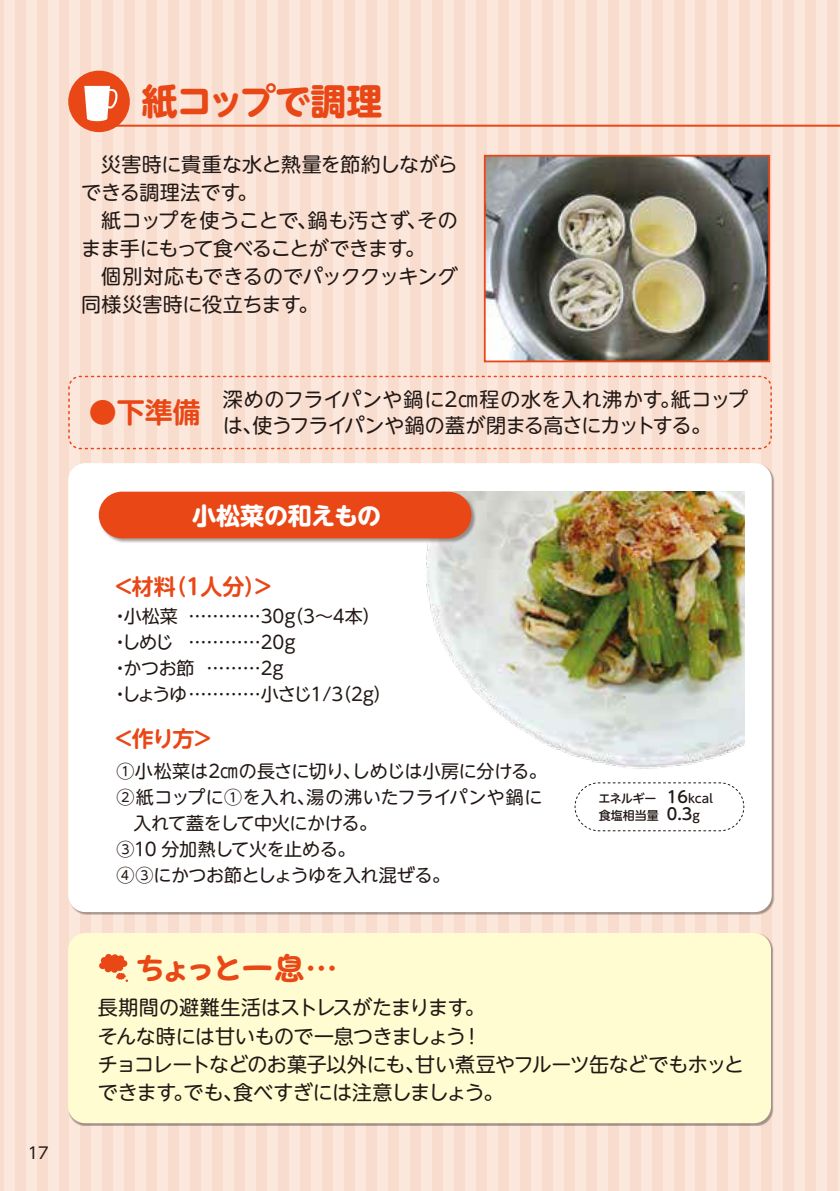
<style>
.page{position:relative;width:840px;height:1191px;background:#fff}
.page>*{position:absolute;margin:0;border:0;box-sizing:border-box;transform-origin:0 0}
.t1{font:700 36px "UD Shin M Go Pro";letter-spacing:-.03em;color:#e94816}
.t2{font:32px "Pop Joy Std B";letter-spacing:-.16em;color:#e94816}
.t3{font:700 28px "UD Shin M Go Pro De";color:#e94816}
.t4{font:700 24px "UD Shin M Go Pro";letter-spacing:-.005em;color:#fff}
.t5{font:700 22px "UD Shin M Go Pro De";color:#e94816}
.t6{font:20px/28px "UD Shin M Go Pro";letter-spacing:-.015em;color:#221815;text-align:right}
.t7{font:20px/26px "UD Shin M Go Pro";letter-spacing:-.04em;color:#221815}
.t8{font:20px/28px "UD Shin M Go Pro";letter-spacing:-.035em;color:#221815}
.t9{font:20px "UD Shin M Go Pro";letter-spacing:.025em;color:#221815}
.t10{font:20px "UD Shin M Go Pro";letter-spacing:.03em;color:#221815}
.t11{font:18px/26px "UD Shin M Go Pro";letter-spacing:-.015em;color:#221815}
.t12{font:18px "UD Shin M Go Pro";letter-spacing:-.105em;color:#221815}
.t13{font:18px/26px "UD Shin M Go Pro";letter-spacing:.03em;color:#221815}
.t14{font:18px "UD Shin M Go Pro";letter-spacing:.015em;color:#221815}
.t15{font:500 16px "UD Shin M Go Pro";color:#221815}
.t16{font:16px "UD Shin Go Pr 6";color:#221815}
.t17{font:500 12px "UD Shin M Go Pro";color:#221815}
</style>
<div class="page">
<hr style="left:0;top:0;width:4px;height:1191px;background:#f8ddcf">
<div style="left:4px;top:0;width:11px;height:1191px;background:#fbe7dc"></div>
<div style="left:15px;top:0;width:11px;height:1191px;background:#f8ddcf"></div>
<div style="left:26px;top:0;width:11px;height:1191px;background:#fbe7dc"></div>
<div style="left:37px;top:0;width:10px;height:1191px;background:#f8ddcf"></div>
<div style="left:47px;top:0;width:11px;height:1191px;background:#fbe7dc"></div>
<div style="left:58px;top:0;width:11px;height:1191px;background:#f8ddcf"></div>
<div style="left:69px;top:0;width:11px;height:1191px;background:#fbe7dc"></div>
<div style="left:80px;top:0;width:11px;height:1191px;background:#f8ddcf"></div>
<div style="left:91px;top:0;width:11px;height:1191px;background:#fbe7dc"></div>
<div style="left:102px;top:0;width:11px;height:1191px;background:#f8ddcf"></div>
<div style="left:113px;top:0;width:11px;height:1191px;background:#fbe7dc"></div>
<div style="left:124px;top:0;width:11px;height:1191px;background:#f8ddcf"></div>
<div style="left:135px;top:0;width:11px;height:1191px;background:#fbe7dc"></div>
<div style="left:146px;top:0;width:11px;height:1191px;background:#f8ddcf"></div>
<div style="left:157px;top:0;width:11px;height:1191px;background:#fbe7dc"></div>
<div style="left:168px;top:0;width:11px;height:1191px;background:#f8ddcf"></div>
<div style="left:179px;top:0;width:11px;height:1191px;background:#fbe7dc"></div>
<div style="left:190px;top:0;width:11px;height:1191px;background:#f8ddcf"></div>
<div style="left:201px;top:0;width:11px;height:1191px;background:#fbe7dc"></div>
<div style="left:212px;top:0;width:11px;height:1191px;background:#f8ddcf"></div>
<div style="left:223px;top:0;width:11px;height:1191px;background:#fbe7dc"></div>
<div style="left:234px;top:0;width:11px;height:1191px;background:#f8ddcf"></div>
<div style="left:245px;top:0;width:11px;height:1191px;background:#fbe7dc"></div>
<div style="left:256px;top:0;width:11px;height:1191px;background:#f8ddcf"></div>
<div style="left:267px;top:0;width:11px;height:1191px;background:#fbe7dc"></div>
<div style="left:278px;top:0;width:11px;height:1191px;background:#f8ddcf"></div>
<div style="left:289px;top:0;width:11px;height:1191px;background:#fbe7dc"></div>
<div style="left:300px;top:0;width:11px;height:1191px;background:#f8ddcf"></div>
<div style="left:311px;top:0;width:11px;height:1191px;background:#fbe7dc"></div>
<div style="left:322px;top:0;width:11px;height:1191px;background:#f8ddcf"></div>
<div style="left:333px;top:0;width:11px;height:1191px;background:#fbe7dc"></div>
<div style="left:344px;top:0;width:11px;height:1191px;background:#f8ddcf"></div>
<div style="left:355px;top:0;width:11px;height:1191px;background:#fbe7dc"></div>
<div style="left:366px;top:0;width:11px;height:1191px;background:#f8ddcf"></div>
<div style="left:377px;top:0;width:11px;height:1191px;background:#fbe7dc"></div>
<div style="left:388px;top:0;width:11px;height:1191px;background:#f8ddcf"></div>
<div style="left:399px;top:0;width:10px;height:1191px;background:#fbe7dc"></div>
<div style="left:409px;top:0;width:11px;height:1191px;background:#f8ddcf"></div>
<div style="left:420px;top:0;width:11px;height:1191px;background:#fbe7dc"></div>
<div style="left:431px;top:0;width:11px;height:1191px;background:#f8ddcf"></div>
<div style="left:442px;top:0;width:11px;height:1191px;background:#fbe7dc"></div>
<div style="left:453px;top:0;width:11px;height:1191px;background:#f8ddcf"></div>
<div style="left:464px;top:0;width:11px;height:1191px;background:#fbe7dc"></div>
<div style="left:475px;top:0;width:11px;height:1191px;background:#f8ddcf"></div>
<div style="left:486px;top:0;width:11px;height:1191px;background:#fbe7dc"></div>
<div style="left:497px;top:0;width:11px;height:1191px;background:#f8ddcf"></div>
<div style="left:508px;top:0;width:11px;height:1191px;background:#fbe7dc"></div>
<div style="left:519px;top:0;width:11px;height:1191px;background:#f8ddcf"></div>
<div style="left:530px;top:0;width:11px;height:1191px;background:#fbe7dc"></div>
<div style="left:541px;top:0;width:11px;height:1191px;background:#f8ddcf"></div>
<div style="left:552px;top:0;width:11px;height:1191px;background:#fbe7dc"></div>
<div style="left:563px;top:0;width:11px;height:1191px;background:#f8ddcf"></div>
<div style="left:574px;top:0;width:11px;height:1191px;background:#fbe7dc"></div>
<div style="left:585px;top:0;width:11px;height:1191px;background:#f8ddcf"></div>
<div style="left:596px;top:0;width:11px;height:1191px;background:#fbe7dc"></div>
<div style="left:607px;top:0;width:11px;height:1191px;background:#f8ddcf"></div>
<div style="left:618px;top:0;width:11px;height:1191px;background:#fbe7dc"></div>
<div style="left:629px;top:0;width:11px;height:1191px;background:#f8ddcf"></div>
<div style="left:640px;top:0;width:11px;height:1191px;background:#fbe7dc"></div>
<div style="left:651px;top:0;width:11px;height:1191px;background:#f8ddcf"></div>
<div style="left:662px;top:0;width:11px;height:1191px;background:#fbe7dc"></div>
<div style="left:673px;top:0;width:11px;height:1191px;background:#f8ddcf"></div>
<div style="left:684px;top:0;width:11px;height:1191px;background:#fbe7dc"></div>
<div style="left:695px;top:0;width:11px;height:1191px;background:#f8ddcf"></div>
<div style="left:706px;top:0;width:11px;height:1191px;background:#fbe7dc"></div>
<div style="left:717px;top:0;width:11px;height:1191px;background:#f8ddcf"></div>
<div style="left:728px;top:0;width:11px;height:1191px;background:#fbe7dc"></div>
<div style="left:739px;top:0;width:11px;height:1191px;background:#f8ddcf"></div>
<div style="left:750px;top:0;width:11px;height:1191px;background:#fbe7dc"></div>
<svg style="left:761px;top:0;width:11px;height:1191px;background:#f0d1c1"></svg>
<div style="left:772px;top:0;width:10px;height:1191px;background:#fbe7dc"></div>
<div style="left:782px;top:0;width:11px;height:1191px;background:#f8ddcf"></div>
<div style="left:793px;top:0;width:11px;height:1191px;background:#fbe7dc"></div>
<div style="left:804px;top:0;width:11px;height:1191px;background:#f8ddcf"></div>
<div style="left:815px;top:0;width:11px;height:1191px;background:#fbe7dc"></div>
<div style="left:826px;top:0;width:11px;height:1191px;background:#f8ddcf"></div>
<hr style="left:837px;top:0;width:2px;height:1191px;background:#fbe7dc">
<div style="left:68px;top:463px;width:703px;height:449px;background:#fff;border-radius:17px"></div>
<div style="left:68px;top:933px;width:702px;height:190px;background:#fffcd1;border-radius:17px"></div>
<img style="left:426px;top:492px;width:317px;height:277px">
<div style="left:68px;top:71px;width:62px;height:61px;background:#e94816;border-radius:50%"></div>
<hr style="left:82px;top:125px;width:757px;height:2px;background:#e94816">
<div style="left:99px;top:492px;width:377px;height:51px;background:#221815;opacity:.4"></div>
<div style="left:99px;top:491px;width:372px;height:47px;background:#e94816;border-radius:23px"></div>
<svg style="left:84px;top:86px;width:34px;height:35px"></svg>
<img style="left:486px;top:158px;width:280px;height:201px">
<div style="left:483px;top:155px;width:286px;height:207px;border:2px solid #e94816"></div>
<svg style="left:68px;top:375px;width:704px;height:75px"></svg>
<svg style="left:574px;top:782px;width:170px;height:49px"></svg>
<svg style="left:99px;top:954px;width:29px;height:28px"></svg>
<p class="t16" style="left:28px;top:1140px;width:23px">17</p>
<h1 class="t1" style="left:141px;top:72px;width:242px">紙コップで調理</h1>
<p class="t6" style="left:101px;top:150px;width:358px">災害時に貴重な水と熱量を節約しながら</p>
<p class="t6" style="left:81px;top:178px;width:178px">できる調理法です。</p>
<p class="t10" style="left:308px;top:205px;width:151px">鍋も汚さずその</p>
<p class="t6" style="left:101px;top:206px;width:217px">紙コップを使うことで、</p>
<p class="t7" style="left:81px;top:235px;width:345px">まま手にもって食べることができます。</p>
<p class="t6" style="left:101px;top:262px;width:358px">個別対応もできるのでパッククッキング</p>
<p class="t6" style="left:81px;top:290px;width:238px">同様災害時に役立ちます。</p>
<p class="t6" style="left:406px;top:206px;width:21px">、</p>
<h3 class="t3" style="left:89px;top:390px;width:114px">●下準備</h3>
<p class="t9" style="left:223px;top:383px;width:526px">深めのフライパンや鍋に2㎝程の水を入れ沸かす紙コップ</p>
<p class="t7" style="left:252px;top:385px;width:460px;text-indent:407px">。<br>使うフライパンや鍋の蓋が閉まる高さにカットする。</p>
<p class="t6" style="left:223px;top:410px;width:41px">は、</p>
<p class="t4" style="left:192px;top:496px;width:191px">小松菜の和えもの</p>
<p class="t5" style="left:165px;top:568px;width:111px">（1人分 &lt;(</p>
<p class="t5" style="left:112px;top:568px;width:65px">＜材料</p>
<p class="t11" style="left:124px;top:602px;width:258px">小松菜… …………30（g 3〜4本(</p>
<p class="t11" style="left:122px;top:602px;width:175px;text-indent:-11px">・<br>しめじ… …………20g</p>
<p class="t11" style="left:123px;top:628px;width:161px;text-indent:-12px">・<br>かつお節… ………2g</p>
<p class="t11" style="left:111px;top:654px;width:20px">・</p>
<p class="t11" style="left:333px;top:680px;width:59px">（ 2 (g</p>
<p class="t12" style="left:122px;top:680px;width:223px">しょうゆ……………小さじ1/3</p>
<p class="t11" style="left:111px;top:680px;width:20px">・</p>
<p class="t5" style="left:112px;top:721px;width:103px">＜作り方&lt;</p>
<p class="t11" style="left:116px;top:757px;width:431px">①小松菜は2㎝の長さに切りしめじは小房に分ける。</p>
<p class="t13" style="left:306px;top:757px;width:237px;text-indent:36px">、<br>湯の沸いたフライパンや鍋に</p>
<p class="t14" style="left:116px;top:782px;width:200px">②紙コップに①を入れ、</p>
<p class="t11" style="left:133px;top:809px;width:245px">入れて蓋をして中火にかける。</p>
<p class="t11" style="left:116px;top:835px;width:240px">③10 分加熱して火を止める。</p>
<p class="t11" style="left:116px;top:861px;width:335px">④③にかつお節としょうゆを入れ混ぜる。</p>
<p class="t17" style="left:598px;top:788px;width:59px">エネルギー</p>
<p class="t17" style="left:598px;top:805px;width:61px">食塩相当量</p>
<p class="t15" style="left:666px;top:784px;width:23px">16</p>
<p class="t17" style="left:687px;top:788px;width:27px">kcal</p>
<p class="t15" style="left:666px;top:801px;width:27px">0.3</p>
<p class="t17" style="left:689px;top:805px;width:13px">ｇ</p>
<h2 class="t2" style="left:134px;top:948px;width:205px">ちょっと一息...</h2>
<p class="t6" style="left:98px;top:993px;width:388px">長期間の避難生活はストレスがたまります。!</p>
<p class="t6" style="left:415px;top:1021px;width:330px;text-align:left;text-indent:-317px">そんな時には甘いもので一息つきましょう<br>甘い煮豆やフルーツ缶などでもホッと</p>
<p class="t8" style="left:233px;top:1049px;width:272px;text-indent:-135px">チョコレートなどのお菓子以外にも、<br>食べすぎには注意しましょう。</p>
<p class="t6" style="left:98px;top:1077px;width:147px">できますでも、</p>
<p class="t6" style="left:173px;top:1077px;width:21px">。</p>
</div>
